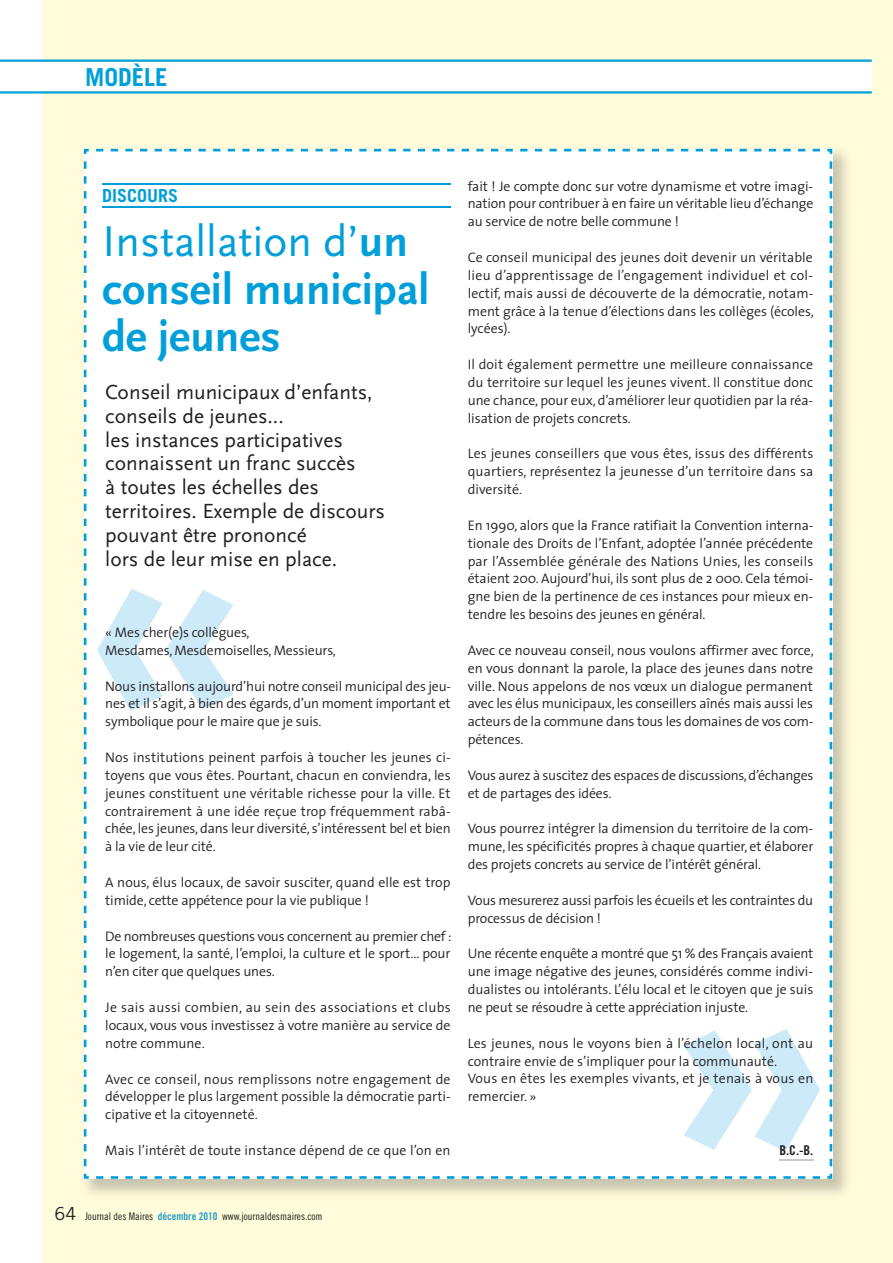
<style>
.page{position:relative;width:893px;height:1263px;background:#fff}
.page>*{position:absolute;margin:0;border:0;box-sizing:border-box;transform-origin:0 0}
.t1{font:700 314.1px "The Sans";color:#cceaf7}
.t2{font:700 45px/47.5px "Scala Sans";color:#009fda}
.t3{font:700 24.75px "Trade Gothic";color:#009fda}
.t4{font:21.3px/23.9px "Scala Sans";color:#231f20}
.t5{font:700 18px "Trade Gothic";color:#009fda}
.t6{font:300 13.8px/17.9px "The Sans";letter-spacing:-.01em;color:#231f20;text-align:justify}
.t7{font:300 13.8px/17.9px "The Sans";letter-spacing:.01em;color:#231f20}
.t8{font:13.5px "Trade Gothic Bold Cond Twenty";color:#231f20}
.t9{font:10.5px "Trade Gothic Cond Eighteen";color:#231f20}
.s1{font-weight:400}
.s2{font-family:"Trade Gothic";font-size:18px}
.s3{font-family:"Trade Gothic Bold Cond Twenty";color:#219cc2}
</style>
<div class="page">
<div style="left:43px;top:0;width:850px;height:1263px;background:#fffcdc"></div>
<img style="left:799px;top:148px;width:48px;height:1046px">
<div style="left:84px;top:149px;width:748px;height:1030px;background:#fff"></div>
<div style="left:0;top:61px;width:872px;height:31px;background:#fff"></div>
<hr style="left:0;top:60px;width:872px;height:2px;background:#009fda">
<hr style="left:0;top:91px;width:872px;height:3px;background:#009fda">
<hr style="left:102px;top:183px;width:349px;height:2px;background:#009fda">
<hr style="left:102px;top:206px;width:349px;height:1px;background:#009fda">
<hr style="left:779px;top:1159px;width:34px;height:2px;background:#cbcbc5">
<h3 class="t3" style="left:85px;top:62px;width:84px">MODÈLE</h3>
<h3 class="t5" style="left:102px;top:185px;width:78px">DISCOURS</h3>
<h2 class="t2" style="left:102px;top:219px;width:329px"><span class="s1">Installation d’</span>un conseil municipal de jeunes</h2>
<h3 class="t4" style="left:105px;top:380px;width:281px">Conseil municipaux d’enfants, conseils de jeunes...<br>les instances participatives connaissent un franc succès<br>à toutes les échelles des territoires. Exemple de discours pouvant être prononcé<br>lors de leur mise en place.</h3>
<h1 class="t1" style="left:84px;top:358px;width:169px">«</h1>
<p class="t6" style="left:105px;top:623px;width:232px">« Mes cher(e)s collègues,<br>Mesdames, Mesdemoiselles, Messieurs,</p>
<p class="t6" style="left:105px;top:676px;width:347px">Nous installons aujourd’hui notre conseil municipal des jeu&shy;nes et il s’agit, à bien des égards, d’un moment important et symbolique pour le maire que je suis.</p>
<p class="t6" style="left:105px;top:748px;width:347px">Nos institutions peinent parfois à toucher les jeunes ci&shy;toyens que vous êtes. Pourtant, chacun en conviendra, les jeunes constituent une véritable richesse pour la ville. Et contrairement à une idée reçue trop fréquemment rabâ&shy;chée, les jeunes, dans leur diversité, s’intéressent bel et bien à la vie de leur cité.</p>
<p class="t6" style="left:105px;top:873px;width:347px">A nous, élus locaux, de savoir susciter, quand elle est trop timide, cette appétence pour la vie publique !</p>
<p class="t6" style="left:105px;top:926px;width:348px">De nombreuses questions vous concernent au premier chef : le logement, la santé, l’emploi, la culture et le sport... pour n’en citer que quelques unes.</p>
<p class="t6" style="left:105px;top:998px;width:347px">Je sais aussi combien, au sein des associations et clubs locaux, vous vous investissez à votre manière au service de notre commune.</p>
<p class="t6" style="left:105px;top:1069px;width:347px">Avec ce conseil, nous remplissons notre engagement de développer le plus largement possible la démocratie parti&shy;cipative et la citoyenneté.</p>
<p class="t6" style="left:105px;top:1141px;width:347px">Mais l’intérêt de toute instance dépend de ce que l’on en</p>
<p class="t6" style="left:468px;top:176px;width:347px">fait ! Je compte donc sur votre dynamisme et votre imagi&shy;nation pour contribuer à en faire un véritable lieu d’échange au service de notre belle commune !</p>
<p class="t6" style="left:468px;top:248px;width:348px">Ce conseil municipal des jeunes doit devenir un véritable lieu d’apprentissage de l’engagement individuel et col&shy;lectif, mais aussi de découverte de la démocratie, notam&shy;ment grâce à la tenue d’élections dans les collèges (écoles, lycées).</p>
<p class="t6" style="left:468px;top:355px;width:347px">Il doit également permettre une meilleure connaissance du territoire sur lequel les jeunes vivent. Il constitue donc une chance, pour eux, d’améliorer leur quotidien par la réa&shy;lisation de projets concrets.</p>
<p class="t6" style="left:468px;top:444px;width:347px">Les jeunes conseillers que vous êtes, issus des différents quartiers, représentez la jeunesse d’un territoire dans sa diversité.</p>
<p class="t6" style="left:468px;top:516px;width:347px">En 1990, alors que la France ratifiait la Convention interna&shy;tionale des Droits de l’Enfant, adoptée l’année précédente par l’Assemblée générale des Nations Unies, les conseils étaient 200. Aujourd’hui, ils sont plus de 2 000. Cela témoi&shy;gne bien de la pertinence de ces instances pour mieux en&shy;tendre les besoins des jeunes en général.</p>
<p class="t6" style="left:468px;top:641px;width:348px">Avec ce nouveau conseil, nous voulons affirmer avec force, en vous donnant la parole, la place des jeunes dans notre ville. Nous appelons de nos vœux un dialogue permanent avec les élus municipaux, les conseillers aînés mais aussi les acteurs de la commune dans tous les domaines de vos com&shy;pétences.</p>
<p class="t6" style="left:468px;top:766px;width:347px">Vous aurez à suscitez des espaces de discussions, d’échanges et de partages des idées.</p>
<p class="t6" style="left:468px;top:819px;width:347px">Vous pourrez intégrer la dimension du territoire de la com&shy;mune, les spécificités propres à chaque quartier, et élaborer des projets concrets au service de l’intérêt général.</p>
<p class="t6" style="left:468px;top:891px;width:347px">Vous mesurerez aussi parfois les écueils et les contraintes du processus de décision !</p>
<p class="t6" style="left:468px;top:944px;width:347px">Une récente enquête a montré que 51 % des Français avaient une image négative des jeunes, considérés comme indivi&shy;dualistes ou intolérants. L’élu local et le citoyen que je suis ne peut se résoudre à cette appréciation injuste.</p>
<p class="t7" style="left:468px;top:1034px;width:347px">Les jeunes, nous le voyons bien à l’échelon local, ont au contraire envie de s’impliquer pour la communauté.<br>Vous en êtes les exemples vivants, et je tenais à vous en remercier. »</p>
<h1 class="t1" style="left:666px;top:799px;width:169px">»</h1>
<p class="t8" style="left:779px;top:1142px;width:35px">B.C.-B.</p>
<p class="t9" style="left:55px;top:1210px;width:270px"><span class="s2">64</span> Journal des Maires <span class="s3">décembre 2010</span> www.journaldesmaires.com</p>
</div>
